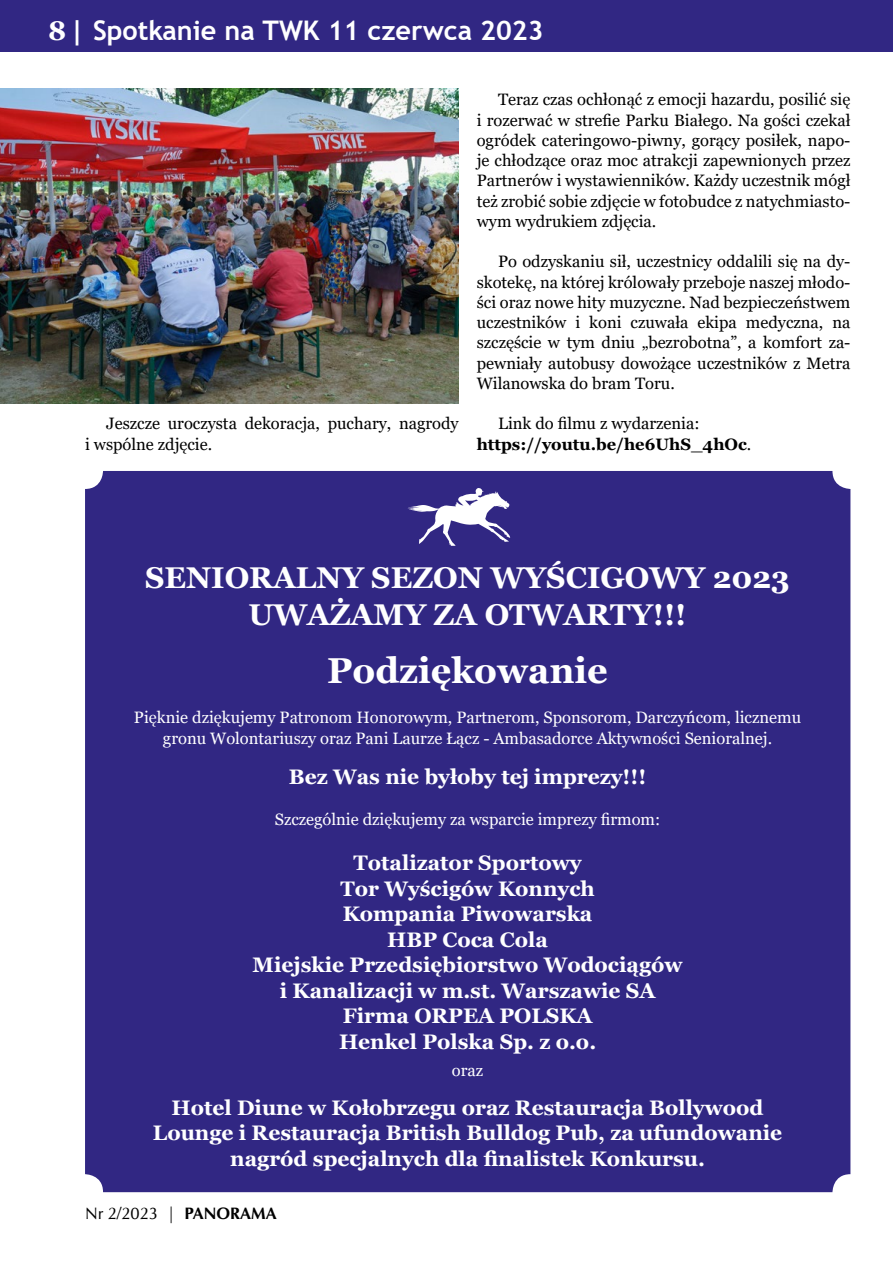
<style>
.page{position:relative;width:893px;height:1263px;background:#fff}
.page>*{position:absolute;margin:0;border:0;box-sizing:border-box;transform-origin:0 0}
.t1{font:700 36px "Georgia";color:#fff}
.t2{font:700 30px/37.2px "Georgia";color:#fff;text-align:center}
.t3{font:700 27px "Trebuchet MS";color:#fff}
.t4{font:700 21px/25.5px "Georgia";color:#fff;text-align:center}
.t5{font:16.5px/20.2px "Georgia";color:#000;text-align:justify}
.t6{font:16.5px/20.2px "Georgia";color:#fff;text-align:center}
.t7{font:700 16.5px/20.2px "Georgia";color:#000}
.t8{font:700 16.5px "URW Classico";color:#000}
.s1{font-family:"Georgia"}
.s2{font-weight:400}
</style>
<div class="page">
<div style="left:0;top:0;width:893px;height:51px;background:#312783"></div>
<div style="left:85px;top:471px;width:765px;height:721px;background:#312783;border-radius:18px"></div>
<img style="left:0;top:89px;width:459px;height:315px">
<svg style="left:408px;top:488px;width:102px;height:58px"></svg>
<h3 class="t3" style="left:48px;top:14px;width:497px"><span class="s1">8</span>| Spotkanie na TWK 11 czerwca 2023</h3>
<p class="t5" style="left:85px;top:414px;width:375px;text-indent:21px">Jeszcze uroczysta dekoracja, puchary, nagrody i wspólne zdjęcie.</p>
<p class="t5" style="left:477px;top:90px;width:375px;text-indent:21px">Teraz czas ochłonąć z emocji hazardu, posilić się i rozerwać w strefie Parku Białego. Na gości czekał ogródek cateringowo-piwny, gorący posiłek, napo&shy;je chłodzące oraz moc atrakcji zapewnionych przez Partnerów i wystawienników. Każdy uczestnik mógł też zrobić sobie zdjęcie w fotobudce z natychmiasto&shy;wym wydrukiem zdjęcia.</p>
<p class="t5" style="left:477px;top:252px;width:375px;text-indent:21px">Po odzyskaniu sił, uczestnicy oddalili się na dy&shy;skotekę, na której królowały przeboje naszej młodo&shy;ści oraz nowe hity muzyczne. Nad bezpieczeństwem uczestników i koni czuwała ekipa medyczna, na szczęście w tym dniu „bezrobotna”, a komfort za&shy;pewniały autobusy dowożące uczestników z Metra Wilanowska do bram Toru.</p>
<p class="t7" style="left:477px;top:413px;width:276px;text-indent:21px"><span class="s2">Link do filmu z wydarzenia: </span>https://youtu.be/he6UhS_4hOc<span class="s2">.</span></p>
<h2 class="t2" style="left:145px;top:559px;width:646px">SENIORALNY SEZON WYŚCIGOWY 2023<br>UWAŻAMY ZA OTWARTY!!!</h2>
<h1 class="t1" style="left:327px;top:647px;width:282px">Podziękowanie</h1>
<p class="t6" style="left:134px;top:708px;width:669px">Pięknie dziękujemy Patronom Honorowym, Partnerom, Sponsorom, Darczyńcom, licznemu gronu Wolontariuszy oraz Pani Laurze Łącz - Ambasadorce Aktywności Senioralnej.</p>
<p class="t4" style="left:289px;top:764px;width:359px">Bez Was nie byłoby tej imprezy!!!</p>
<p class="t6" style="left:275px;top:809px;width:387px">Szczególnie dziękujemy za wsparcie imprezy firmom:</p>
<p class="t4" style="left:253px;top:850px;width:432px">Totalizator Sportowy<br>Tor Wyścigów Konnych<br>Kompania Piwowarska<br>HBP Coca Cola<br>Miejskie Przedsiębiorstwo Wodociągów i Kanalizacji w m.st. Warszawie SA<br>Firma ORPEA POLSKA<br>Henkel Polska Sp. z o.o.</p>
<p class="t6" style="left:452px;top:1060px;width:33px">oraz</p>
<p class="t4" style="left:153px;top:1095px;width:631px">Hotel Diune w Kołobrzegu oraz Restauracja Bollywood<br>Lounge i Restauracja British Bulldog Pub, za ufundowanie nagród specjalnych dla finalistek Konkursu.</p>
<p class="t8" style="left:85px;top:1203px;width:193px"><span class="s2">Nr 2/2023</span> | PANORAMA</p>
</div>
